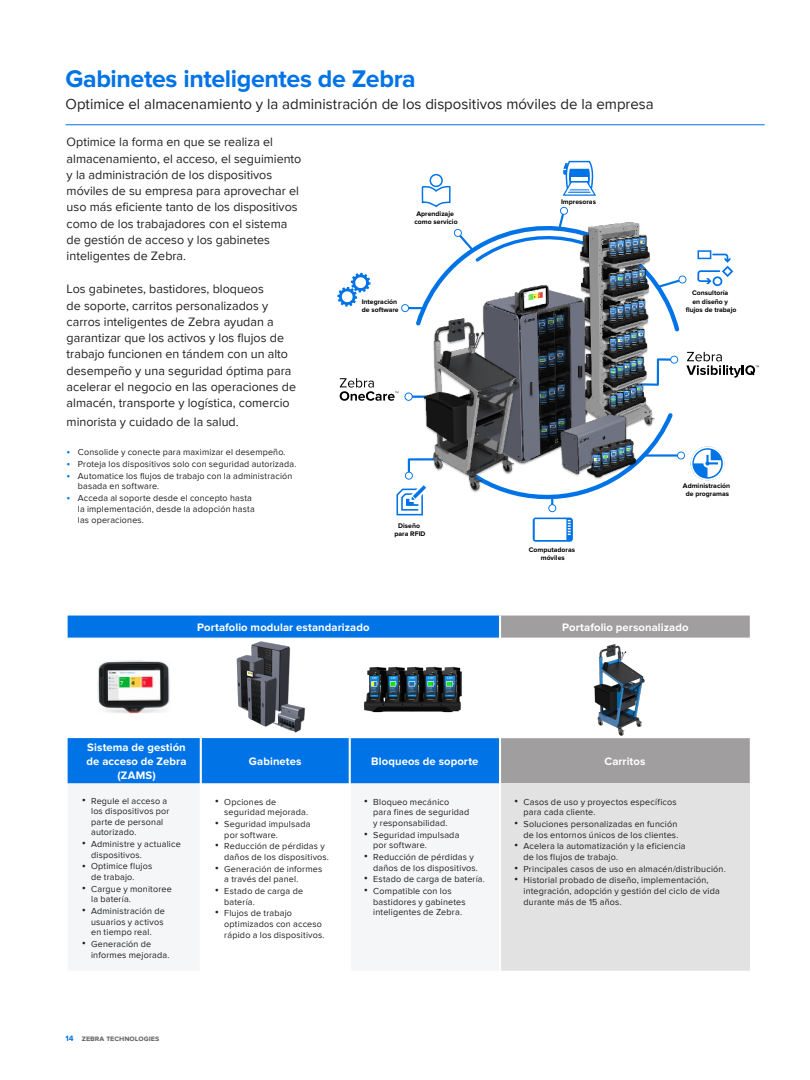
<style>
.page{position:relative;width:810px;height:1080px;background:#fff}
.page>*{position:absolute;margin:0;border:0;box-sizing:border-box;transform-origin:0 0}
.t1{font:700 25px "Proxima Nova";letter-spacing:-.015em;color:#0073e6}
.Subhead{font:15px "Proxima Nova";color:#231f20}
.body_copy_black{font:12.5px/16.2px "Proxima Nova";color:#231f20}
.Heading-Table{font:700 11.25px/13.8px "Proxima Nova";letter-spacing:.01em;color:#fff;text-align:center}
.t2{font:9px/10.6px "Proxima Nova";letter-spacing:.02em;color:#231f20}
.t3{font:700 8px "Proxima Nova";color:#666}
.t4{font:700 6.88px/8.2px "Proxima Nova";color:#000;text-align:center}
.s1{font-size:11.25px;color:#0073e6}
.s2{font-size:11.88px}
.s3{color:#0073e6}
</style>
<div class="page">
<hr style="left:65px;top:124px;width:700px;height:1px;background:#0073e6">
<svg style="left:337px;top:273px;width:34px;height:34px"></svg>
<img style="left:398px;top:252px;width:282px;height:158px">
<svg style="left:697px;top:254px;width:36px;height:32px"></svg>
<div style="left:698px;top:250px;width:13px;height:9px;border:2px solid #0073e6"></div>
<svg style="left:691px;top:449px;width:31px;height:31px"></svg>
<div style="left:691px;top:446px;width:34px;height:34px;border:2px solid #fff;border-radius:50%"></div>
<div style="left:533px;top:518px;width:40px;height:24px;background:#0073e6;border-radius:3px"></div>
<svg style="left:396px;top:410px;width:289px;height:125px"></svg>
<div style="left:535px;top:519px;width:31px;height:21px;background:#fff"></div>
<svg style="left:686px;top:352px;width:73px;height:26px"></svg>
<svg style="left:340px;top:378px;width:58px;height:23px"></svg>
<svg style="left:421px;top:161px;width:228px;height:130px"></svg>
<svg style="left:655px;top:275px;width:32px;height:15px"></svg>
<svg style="left:641px;top:356px;width:37px;height:31px"></svg>
<svg style="left:68px;top:616px;width:431px;height:167px;fill:#0073e6"></svg>
<div style="left:501px;top:616px;width:249px;height:22px;background:#a09e9e"></div>
<svg style="left:202px;top:639px;width:548px;height:144px"></svg>
<svg style="left:68px;top:783px;width:431px;height:1px"></svg>
<div style="left:500px;top:783px;width:250px;height:189px;background:#e2e2e2"></div>
<hr style="left:348px;top:638px;width:3px;height:100px;background:#fff">
<hr style="left:498px;top:638px;width:4px;height:100px;background:#fff">
<hr style="left:200px;top:783px;width:2px;height:188px;background:#fff">
<hr style="left:349px;top:783px;width:2px;height:188px;background:#fff">
<hr style="left:499px;top:783px;width:2px;height:188px;background:#fff">
<hr style="left:500px;top:971px;width:250px;height:2px;background:#fff">
<hr style="left:200px;top:738px;width:2px;height:45px;background:#fff">
<hr style="left:349px;top:738px;width:2px;height:45px;background:#fff">
<hr style="left:499px;top:738px;width:2px;height:45px;background:#fff">
<hr style="left:199px;top:638px;width:3px;height:100px;background:#fff">
<hr style="left:749px;top:638px;width:1px;height:100px;background:#fff">
<hr style="left:68px;top:638px;width:133px;height:1px;background:#fff">
<hr style="left:201px;top:638px;width:149px;height:1px;background:#fff">
<hr style="left:350px;top:638px;width:150px;height:1px;background:#fff">
<img style="left:97px;top:660px;width:74px;height:53px">
<img style="left:231px;top:638px;width:83px;height:95px">
<img style="left:571px;top:641px;width:78px;height:98px">
<img style="left:355px;top:649px;width:122px;height:80px">
<p class="t1" style="left:65px;top:65px;width:352px">Gabinetes inteligentes de Zebra</p>
<p class="Subhead" style="left:65px;top:96px;width:590px">Optimice el almacenamiento y la administración de los dispositivos móviles de la empresa</p>
<p class="body_copy_black" style="left:67px;top:134px;width:236px">Optimice la forma en que se realiza el almacenamiento, el acceso, el seguimiento y la administración de los dispositivos móviles de su empresa para aprovechar el uso más eficiente tanto de los dispositivos como de los trabajadores con el sistema de gestión de acceso y los gabinetes inteligentes de Zebra.</p>
<p class="body_copy_black" style="left:67px;top:281px;width:231px">Los gabinetes, bastidores, bloqueos<br>de soporte, carritos personalizados y carros inteligentes de Zebra ayudan a garantizar que los activos y los flujos de trabajo funcionen en tándem con un alto desempeño y una seguridad óptima para acelerar el negocio en las operaciones de almacén, transporte y logística, comercio</p>
<p class="body_copy_black" style="left:67px;top:414px;width:174px">minorista y cuidado de la salud.</p>
<p class="t2" style="left:67px;top:447px;width:220px"><span class="s1">•</span> Consolide y conecte para maximizar el desempeño.</p>
<p class="t2" style="left:67px;top:459px;width:231px"><span class="s1">•</span> Proteja los dispositivos solo con seguridad autorizada.</p>
<p class="t2" style="left:78px;top:470px;width:216px;text-indent:-11px"><span class="s1">•</span> Automatice los flujos de trabajo con la administración basada en software.</p>
<p class="t2" style="left:78px;top:493px;width:178px;text-indent:-11px"><span class="s1">•</span> Acceda al soporte desde el concepto hasta la implementación, desde la adopción hasta</p>
<p class="t2" style="left:78px;top:515px;width:68px">las operaciones.</p>
<p class="t4" style="left:529px;top:545px;width:48px">Computadoras móviles</p>
<p class="t4" style="left:561px;top:197px;width:36px">Impresoras</p>
<p class="t4" style="left:415px;top:210px;width:45px;text-align:left">Aprendizaje como servicio</p>
<p class="t4" style="left:362px;top:297px;width:39px;text-align:left">Integración de software</p>
<p class="t4" style="left:394px;top:522px;width:33px">Diseño para RFID</p>
<p class="t4" style="left:686px;top:289px;width:52px">Consultoría<br>en diseño y flujos de trabajo</p>
<p class="t4" style="left:683px;top:482px;width:49px">Administración de programas</p>
<p class="Heading-Table" style="left:197px;top:621px;width:174px">Portafolio modular estandarizado</p>
<p class="Heading-Table" style="left:562px;top:620px;width:128px">Portafolio personalizado</p>
<p class="Heading-Table" style="left:87px;top:741px;width:101px">Sistema de gestión de acceso de Zebra (ZAMS)</p>
<p class="t2" style="left:91px;top:795px;width:80px;text-indent:-9px"><span class="s2">•</span> Regule el acceso a los dispositivos por parte de personal autorizado.</p>
<p class="t2" style="left:91px;top:839px;width:91px;text-indent:-9px"><span class="s2">•</span> Administre y actualice dispositivos.</p>
<p class="t2" style="left:91px;top:861px;width:63px;text-indent:-9px"><span class="s2">•</span> Optimice flujos de trabajo.</p>
<p class="t2" style="left:91px;top:884px;width:82px;text-indent:-9px"><span class="s2">•</span> Cargue y monitoree la batería.</p>
<p class="t2" style="left:91px;top:906px;width:75px;text-indent:-9px"><span class="s2">•</span> Administración de usuarios y activos en tiempo real.</p>
<p class="t2" style="left:91px;top:939px;width:80px;text-indent:-9px"><span class="s2">•</span> Generación de informes mejorada.</p>
<p class="Heading-Table" style="left:249px;top:754px;width:54px">Gabinetes</p>
<p class="Heading-Table" style="left:371px;top:754px;width:109px">Bloqueos de soporte</p>
<p class="Heading-Table" style="left:604px;top:754px;width:42px">Carritos</p>
<p class="t2" style="left:224px;top:797px;width:86px;text-indent:-9px"><span class="s2">•</span> Opciones de seguridad mejorada.</p>
<p class="t2" style="left:224px;top:819px;width:88px;text-indent:-9px"><span class="s2">•</span> Seguridad impulsada por software.</p>
<p class="t2" style="left:224px;top:841px;width:106px;text-indent:-9px"><span class="s2">•</span> Reducción de pérdidas y daños de los dispositivos.</p>
<p class="t2" style="left:224px;top:863px;width:99px;text-indent:-9px"><span class="s2">•</span> Generación de informes a través del panel.</p>
<p class="t2" style="left:224px;top:886px;width:80px;text-indent:-9px"><span class="s2">•</span> Estado de carga de batería.</p>
<p class="t2" style="left:224px;top:908px;width:102px;text-indent:-9px"><span class="s2">•</span> Flujos de trabajo optimizados con acceso rápido a los dispositivos.</p>
<p class="t2" style="left:373px;top:797px;width:98px;text-indent:-9px"><span class="s2">•</span> Bloqueo mecánico para fines de seguridad y responsabilidad.</p>
<p class="t2" style="left:373px;top:829px;width:88px;text-indent:-9px"><span class="s2">•</span> Seguridad impulsada por software.</p>
<p class="t2" style="left:373px;top:852px;width:106px;text-indent:-9px"><span class="s2">•</span> Reducción de pérdidas y daños de los dispositivos.</p>
<p class="t2" style="left:364px;top:874px;width:123px"><span class="s2">•</span> Estado de carga de batería.</p>
<p class="t2" style="left:373px;top:886px;width:94px;text-indent:-9px"><span class="s2">•</span> Compatible con los bastidores y gabinetes inteligentes de Zebra.</p>
<p class="t2" style="left:524px;top:797px;width:155px;text-indent:-9px"><span class="s2">•</span> Casos de uso y proyectos específicos para cada cliente.</p>
<p class="t2" style="left:514px;top:819px;width:166px;text-align:right"><span class="s2">•</span> Soluciones personalizadas en función de los entornos únicos de los clientes.</p>
<p class="t2" style="left:524px;top:841px;width:164px;text-indent:-9px"><span class="s2">•</span> Acelera la automatización y la eficiencia de los flujos de trabajo.</p>
<p class="t2" style="left:514px;top:863px;width:213px"><span class="s2">•</span> Principales casos de uso en almacén/distribución.</p>
<p class="t2" style="left:524px;top:875px;width:198px;text-indent:-9px"><span class="s2">•</span> Historial probado de diseño, implementación, integración, adopción y gestión del ciclo de vida durante más de 15 años.</p>
<p class="t3" style="left:65px;top:1034px;width:95px"><span class="s3">14</span> zebra technologies</p>
</div>
